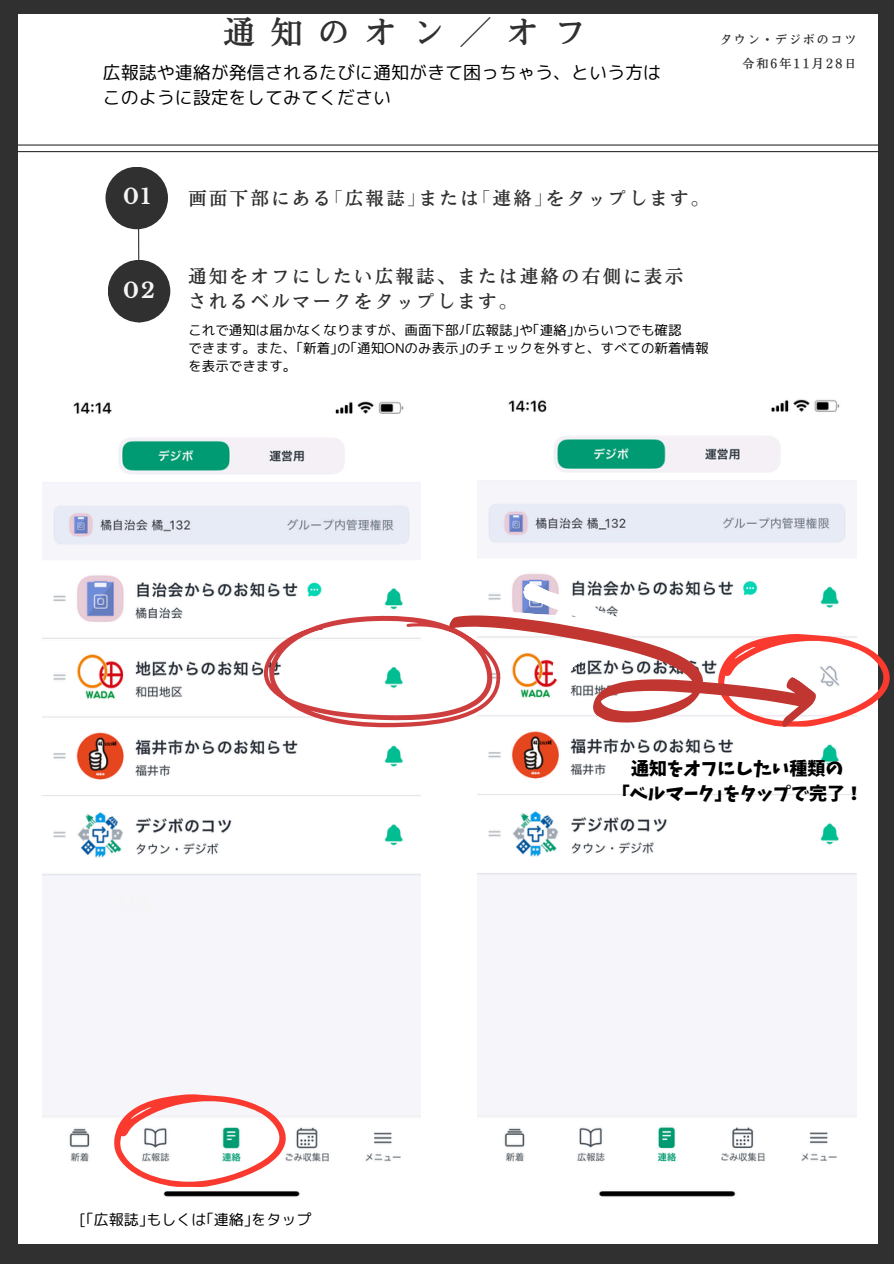
<style>
.page{position:relative;width:894px;height:1264px;background:#fff}
.page>*{position:absolute;margin:0;border:0;box-sizing:border-box;transform-origin:0 0}
.t1{font:31.5px "Nud Motoya Mincho Std W5";letter-spacing:.5em;color:#303030}
.t2{font:700 21px "Libre Baskerville";color:#f5f5f5}
.t3{font:18px/24.8px "Nud Motoya Mincho Std W5";letter-spacing:.15em;color:#303030}
.t4{font:18px/24.8px "rounded mplus 1 p regular";color:#000}
.t5{font:18px/24.8px "Keifont";color:#000;text-align:center}
.t6{font:15px "rounded mplus 1 p regular";color:#000}
.t7{font:13.5px/18px "rounded mplus 1 p regular";color:#000}
.t8{font:12px "Nud Motoya Mincho Std W5";letter-spacing:.15em;color:#303030}
</style>
<div class="page">
<div style="left:0;top:0;width:893px;height:13px;background:#303030"></div>
<div style="left:0;top:1243px;width:893px;height:20px;background:#303030"></div>
<div style="left:0;top:0;width:18px;height:1263px;background:#303030"></div>
<div style="left:878px;top:0;width:15px;height:1263px;background:#303030"></div>
<svg style="left:137px;top:229px;width:4px;height:94px"></svg>
<hr style="left:1px;top:151px;width:892px;height:1px;background:#303030">
<hr style="left:1px;top:144px;width:892px;height:2px;background:#303030">
<div style="left:105px;top:167px;width:63px;height:62px;background:#303030;border-radius:50%"></div>
<div style="left:108px;top:260px;width:62px;height:62px;background:#303030;border-radius:50%"></div>
<img style="left:42px;top:401px;width:378px;height:796px">
<img style="left:477px;top:399px;width:379px;height:798px">
<svg style="left:112px;top:1093px;width:176px;height:94px"></svg>
<svg style="left:819px;top:633px;width:71px;height:93px"></svg>
<svg style="left:264px;top:583px;width:181px;height:144px"></svg>
<svg style="left:445px;top:518px;width:374px;height:287px"></svg>
<p class="t1" style="left:223px;top:16px;width:364px">通知のオン／オフ</p>
<p class="t4" style="left:103px;top:60px;width:560px">広報誌や連絡が発信されるたびに通知がきて困っちゃう、という方はこのように設定をしてみてください</p>
<p class="t8" style="left:719px;top:34px;width:138px">タウン・デジボのコツ</p>
<h2 class="t8" style="left:742px;top:58px;width:110px">令和6年11月 28日</h2>
<h1 class="t2" style="left:123px;top:184px;width:29px">01</h1>
<p class="t2" style="left:123px;top:277px;width:33px">02</p>
<p class="t3" style="left:188px;top:185px;width:522px">画面下部にある｢広報誌｣または｢連絡｣をタップします。</p>
<h3 class="t3" style="left:188px;top:264px;width:495px">通知をオフにしたい広報誌、または連絡の右側に表示されるベルマークをタップします。</h3>
<p class="t7" style="left:188px;top:320px;width:521px">これで通知は届かなくなりますが、画面下部ﾉ｢広報誌｣や｢連絡｣からいつでも確認<br>できます。また、｢新着｣の｢通知ONのみ表示｣のチェックを外すと、すべての新着情報を表示できます。</p>
<p class="t6" style="left:79px;top:1209px;width:233px">[｢広報誌｣もしくは｢連絡｣をタップ</p>
<h2 class="t5" style="left:611px;top:756px;width:253px">通知をオフにしたい種類の<br>「ベルマーク｣をタップで完了！</h2>
</div>
